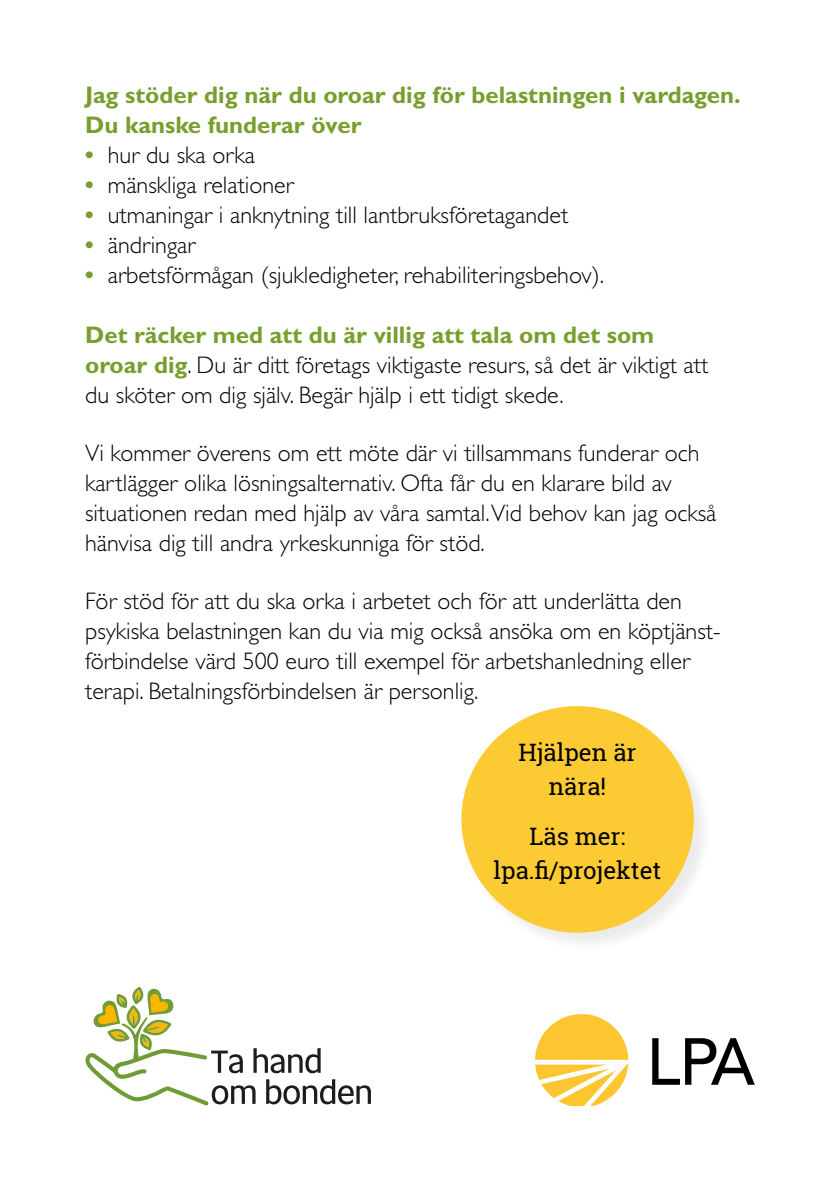
<style>
.page{position:relative;width:840px;height:1191px;background:#fff}
.page>*{position:absolute;margin:0;border:0;box-sizing:border-box;transform-origin:0 0}
.P_leipä{font:300 24px/30px "Gill Sans";color:#000}
.luetelma{font:300 24px "Gill Sans";color:#000}
.P_leipä-2{font:700 24px "Gill Sans";color:#789e2e}
.P_leipä-3{font:24px "Roboto Slab";color:#000}
.s1{font-weight:700;color:#789e2e}
</style>
<div class="page">
<svg style="left:85px;top:987px;width:286px;height:118px"></svg>
<div style="left:462px;top:707px;width:251px;height:245px;background:#000;opacity:.1"></div>
<div style="left:460px;top:705px;width:234px;height:228px;background:#fccb33;border-radius:50%"></div>
<svg style="left:652px;top:1038px;width:102px;height:46px"></svg>
<svg style="left:535px;top:1014px;width:93px;height:92px"></svg>
<p class="P_leipä-2" style="left:85px;top:81px;width:656px">Jag stöder dig när du oroar dig för belastningen i vardagen.</p>
<p class="P_leipä-2" style="left:85px;top:111px;width:278px">Du kanske funderar över</p>
<p class="luetelma" style="left:85px;top:142px;width:171px"><span class="s1">•</span> hur du ska orka</p>
<p class="luetelma" style="left:85px;top:172px;width:210px"><span class="s1">•</span> mänskliga relationer</p>
<p class="luetelma" style="left:85px;top:202px;width:484px"><span class="s1">•</span> utmaningar i anknytning till lantbruksföretagandet</p>
<p class="luetelma" style="left:85px;top:232px;width:112px"><span class="s1">•</span> ändringar</p>
<p class="luetelma" style="left:85px;top:262px;width:520px"><span class="s1">•</span> arbetsförmågan (sjukledigheter, rehabiliteringsbehov).</p>
<p class="P_leipä" style="left:85px;top:320px;width:624px"><span class="s1">Det räcker med att du är villig att tala om det som oroar dig</span>. Du är ditt företags viktigaste resurs, så det är viktigt att du sköter om dig själv. Begär hjälp i ett tidigt skede.</p>
<p class="P_leipä" style="left:85px;top:438px;width:632px">Vi kommer överens om ett möte där vi tillsammans funderar och kartlägger olika lösningsalternativ. Ofta får du en klarare bild av situationen redan med hjälp av våra samtal.Vid behov kan jag också hänvisa dig till andra yrkeskunniga för stöd.</p>
<p class="P_leipä" style="left:85px;top:586px;width:636px">För stöd för att du ska orka i arbetet och för att underlätta den psykiska belastningen kan du via mig också ansöka om en köptjänst&shy;förbindelse värd 500 euro till exempel för arbetshanledning eller terapi. Betalningsförbindelsen är personlig.</p>
<p class="P_leipä-3" style="left:518px;top:736px;width:119px">Hjälpen är</p>
<p class="P_leipä-3" style="left:548px;top:770px;width:59px">nära!</p>
<p class="P_leipä-3" style="left:529px;top:820px;width:97px">Läs mer:</p>
<p class="P_leipä-3" style="left:493px;top:854px;width:169px">lpa.fi/projektet</p>
</div>
